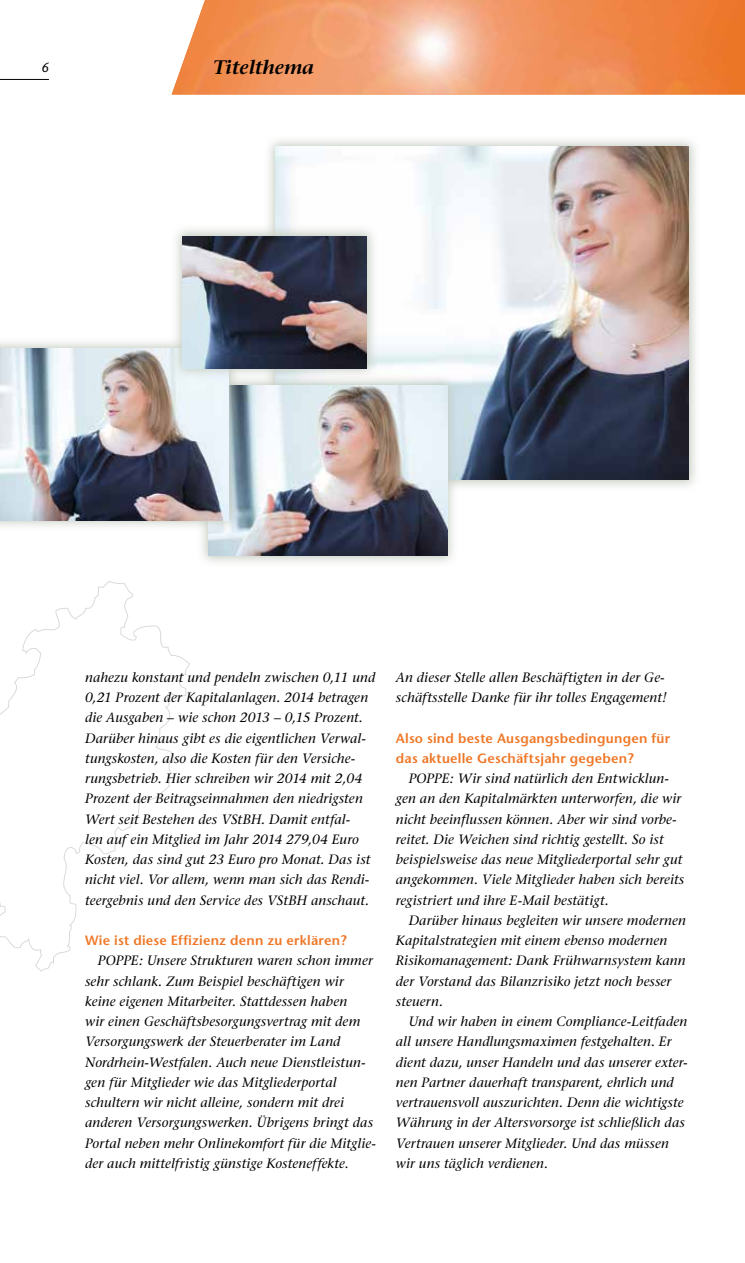
<style>
.page{position:relative;width:745px;height:1263px;background:#fff}
.page>*{position:absolute;margin:0;border:0;box-sizing:border-box;transform-origin:0 0}
.t1{font:italic 600 19.5px "Stone Serif";letter-spacing:-.01em;color:#000}
.t2{font:italic 13.5px/20.2px "Stone Serif";letter-spacing:.01em;color:#000}
.t3{font:600 13.5px/20.2px "Stone Sans";letter-spacing:.015em;color:#ef7727}
.t4{font:italic 13.5px "Stone Sans";color:#000}
</style>
<div class="page">
<img style="left:172px;top:0;width:572px;height:94px">
<svg style="left:0;top:581px;width:190px;height:390px"></svg>
<svg style="left:269px;top:140px;width:427px;height:347px;fill:#e8eae6"></svg>
<img style="left:275px;top:147px;width:413px;height:333px">
<svg style="left:202px;top:374px;width:256px;height:189px"></svg>
<img style="left:208px;top:386px;width:238px;height:169px">
<svg style="left:0;top:342px;width:240px;height:190px"></svg>
<img style="left:0;top:349px;width:229px;height:171px">
<svg style="left:171px;top:224px;width:207px;height:156px"></svg>
<img style="left:182px;top:236px;width:184px;height:132px">
<hr style="left:0;top:79px;width:49px;height:1px;background:#000">
<p class="t4" style="left:41px;top:59px;width:9px">6</p>
<h1 class="t1" style="left:213px;top:56px;width:103px">Titelthema</h1>
<p class="t2" style="left:85px;top:667px;width:291px">nahezu konstant und pendeln zwischen 0,11 und 0,21 Prozent der Kapitalanlagen. 2014 betragen die Ausgaben – wie schon 2013 – 0,15 Prozent.<br>Darüber hinaus gibt es die eigentlichen Verwal&shy;tungskosten, also die Kosten für den Versiche&shy;rungsbetrieb. Hier schreiben wir 2014 mit 2,04<br>Prozent der Beitragseinnahmen den niedrigsten Wert seit Bestehen des VStBH. Damit entfal-<br>len auf ein Mitglied im Jahr 2014 279,04 Euro Kosten, das sind gut 23 Euro pro Monat. Das ist nicht viel. Vor allem, wenn man sich das Rendi&shy;teergebnis und den Service des VStBH anschaut.</p>
<p class="t3" style="left:85px;top:930px;width:263px">Wie ist diese Effizienz denn zu erklären?</p>
<p class="t2" style="left:85px;top:951px;width:292px;text-indent:13px">POPPE: Unsere Strukturen waren schon immer sehr schlank. Zum Beispiel beschäftigen wir keine eigenen Mitarbeiter. Stattdessen haben<br>wir einen Geschäftsbesorgungsvertrag mit dem Versorgungswerk der Steuerberater im Land Nordrhein-Westfalen. Auch neue Dienstleistun&shy;gen für Mitglieder wie das Mitgliederportal schultern wir nicht alleine, sondern mit drei anderen Versorgungswerken. Übrigens bringt das Portal neben mehr Onlinekomfort für die Mitglie&shy;der auch mittelfristig günstige Kosteneffekte.</p>
<p class="t2" style="left:395px;top:667px;width:272px">An dieser Stelle allen Beschäftigten in der Ge&shy;schäftsstelle Danke für ihr tolles Engagement!</p>
<p class="t3" style="left:395px;top:728px;width:275px">Also sind beste Ausgangsbedingungen für das aktuelle Geschäftsjahr gegeben?</p>
<p class="t2" style="left:395px;top:768px;width:290px;text-indent:13px">POPPE: Wir sind natürlich den Entwicklun&shy;gen an den Kapitalmärkten unterworfen, die wir nicht beeinflussen können. Aber wir sind vorbe&shy;reitet. Die Weichen sind richtig gestellt. So ist beispielsweise das neue Mitgliederportal sehr gut angekommen. Viele Mitglieder haben sich bereits registriert und ihre E-Mail bestätigt.</p>
<p class="t2" style="left:395px;top:910px;width:291px;text-indent:13px">Darüber hinaus begleiten wir unsere modernen Kapitalstrategien mit einem ebenso modernen Risikomanagement: Dank Frühwarnsystem kann der Vorstand das Bilanzrisiko jetzt noch besser steuern.</p>
<p class="t2" style="left:395px;top:1011px;width:293px;text-indent:13px">Und wir haben in einem Compliance-Leitfaden all unsere Handlungsmaximen festgehalten. Er dient dazu, unser Handeln und das unserer exter&shy;nen Partner dauerhaft transparent, ehrlich und vertrauensvoll auszurichten. Denn die wichtigste Währung in der Altersvorsorge ist schließlich das Vertrauen unserer Mitglieder. Und das müssen wir uns täglich verdienen.</p>
</div>
